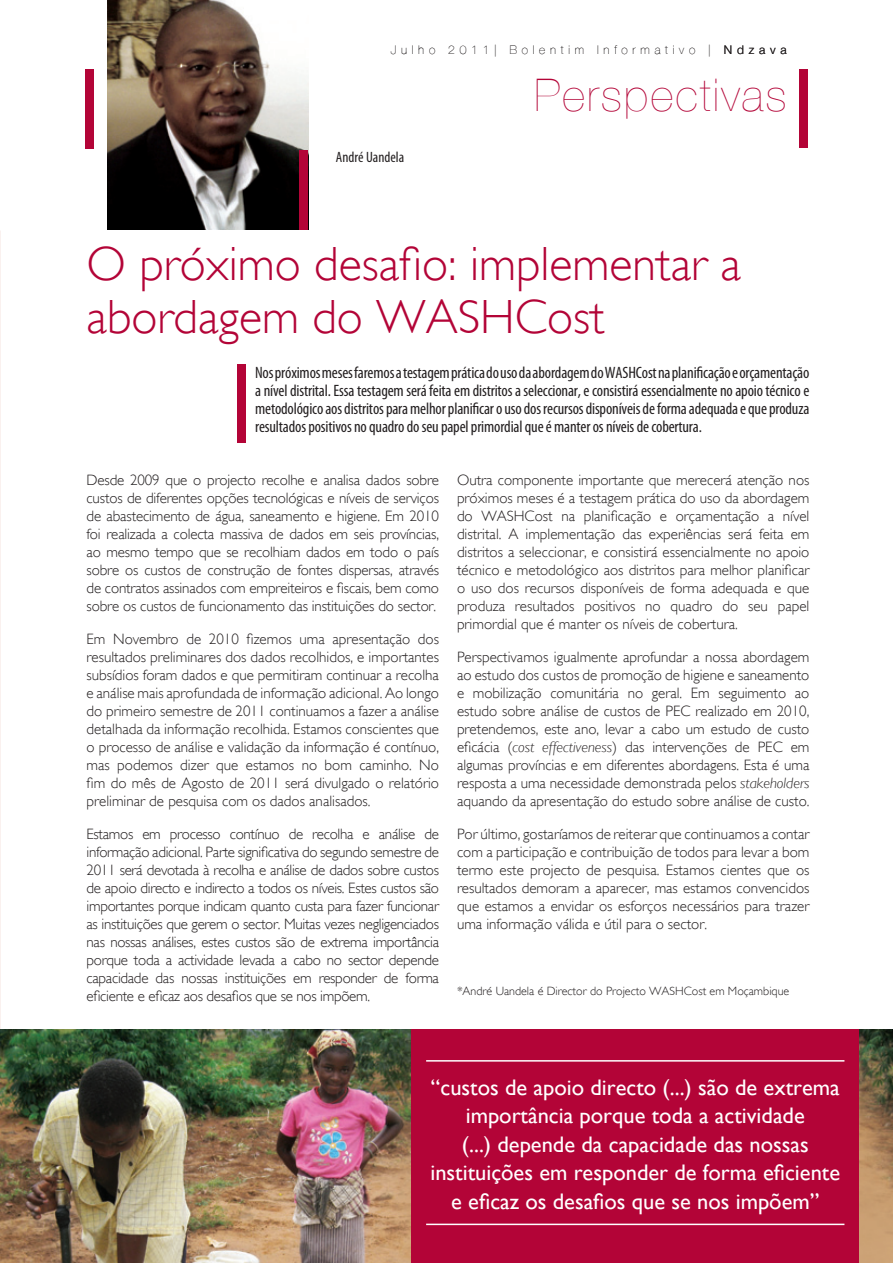
<style>
.page{position:relative;width:893px;height:1263px;background:#fff}
.page>*{position:absolute;margin:0;border:0;box-sizing:border-box;transform-origin:0 0}
.t1{font:300 48px/52.8px "Gill Sans";color:#b30437}
.t2{font:200 45px "Helvetica Neue";letter-spacing:.05em;color:#b30437}
.t3{font:22.5px/28.5px "Gill Sans";color:#fff;text-align:center}
.t4{font:condensed 16.5px/18px "Myriad Pro";letter-spacing:-.01em;color:#231f20;text-align:justify}
.t5{font:300 15px/18px "Gill Sans";color:#231f20;text-align:justify}
.t6{font:condensed 15px "Myriad Pro";color:#231f20}
.t7{font:300 12px "Gill Sans";color:#231f20}
.t8{font:200 12px "Helvetica Neue";letter-spacing:.4em;color:#231f20}
.s1{font-weight:300}
.s2{font-style:italic}
</style>
<div class="page">
<img style="left:107px;top:0;width:201px;height:230px">
<div style="left:85px;top:69px;width:9px;height:80px;background:#b30437"></div>
<div style="left:799px;top:69px;width:9px;height:79px;background:#b30437"></div>
<svg style="left:0;top:1035px;width:1px;height:228px"></svg>
<div style="left:299px;top:151px;width:9px;height:79px;background:#b30437"></div>
<div style="left:237px;top:364px;width:9px;height:79px;background:#b30437"></div>
<img style="left:1px;top:1030px;width:892px;height:233px">
<div style="left:411px;top:1030px;width:448px;height:233px;background:#b30437"></div>
<hr style="left:426px;top:1060px;width:418px;height:1px;background:#fff">
<hr style="left:426px;top:1223px;width:418px;height:2px;background:#fff">
<p class="t8" style="left:391px;top:43px;width:397px">Julho 2011| Bolentim Informativo | <span class="s1">Ndzava</span></p>
<p class="t2" style="left:534px;top:69px;width:254px">Perspectivas</p>
<p class="t6" style="left:336px;top:148px;width:70px">André Uandela</p>
<p class="t1" style="left:87px;top:238px;width:656px">O próximo desafio: implementar a abordagem do WASHCost</p>
<p class="t4" style="left:255px;top:363px;width:556px">Nos próximos meses faremos a testagem prática do uso da abordagem do WASHCost na planificação e orçamentação a nível distrital. Essa testagem será feita em distritos a seleccionar, e consistirá essencialmente no apoio técnico e metodológico aos distritos para melhor planificar o uso dos recursos disponíveis de forma adequada e que produza resultados positivos no quadro do seu papel primordial que é manter os níveis de cobertura.</p>
<p class="t5" style="left:87px;top:470px;width:354px">Desde 2009 que o projecto recolhe e analisa dados sobre custos de diferentes opções tecnológicas e níveis de serviços de abastecimento de água, saneamento e higiene. Em 2010 foi realizada a colecta massiva de dados em seis províncias, ao mesmo tempo que se recolhiam dados em todo o país sobre os custos de construção de fontes dispersas, através de contratos assinados com empreiteiros e fiscais, bem como sobre os custos de funcionamento das instituições do sector.</p>
<p class="t5" style="left:87px;top:629px;width:354px">Em Novembro de 2010 fizemos uma apresentação dos resultados preliminares dos dados recolhidos, e importantes subsídios foram dados e que permitiram continuar a recolha e análise mais aprofundada de informação adicional. Ao longo do primeiro semestre de 2011 continuamos a fazer a análise detalhada da informação recolhida. Estamos conscientes que o processo de análise e validação da informação é contínuo, mas podemos dizer que estamos no bom caminho. No fim do mês de Agosto de 2011 será divulgado o relatório preliminar de pesquisa com os dados analisados.</p>
<p class="t5" style="left:87px;top:824px;width:354px">Estamos em processo contínuo de recolha e análise de informação adicional. Parte significativa do segundo semestre de 2011 será devotada à recolha e análise de dados sobre custos de apoio directo e indirecto a todos os níveis. Estes custos são importantes porque indicam quanto custa para fazer funcionar as instituições que gerem o sector. Muitas vezes negligenciados nas nossas análises, estes custos são de extrema importância porque toda a actividade levada a cabo no sector depende capacidade das nossas instituições em responder de forma eficiente e eficaz aos desafios que se nos impõem.</p>
<p class="t5" style="left:457px;top:470px;width:354px">Outra componente importante que merecerá atenção nos próximos meses é a testagem prática do uso da abordagem do WASHCost na planificação e orçamentação a nível distrital. A implementação das experiências será feita em distritos a seleccionar, e consistirá essencialmente no apoio técnico e metodológico aos distritos para melhor planificar o uso dos recursos disponíveis de forma adequada e que produza resultados positivos no quadro do seu papel primordial que é manter os níveis de cobertura.</p>
<p class="t5" style="left:457px;top:647px;width:354px">Perspectivamos igualmente aprofundar a nossa abordagem ao estudo dos custos de promoção de higiene e saneamento e mobilização comunitária no geral. Em seguimento ao estudo sobre análise de custos de PEC realizado em 2010, pretendemos, este ano, levar a cabo um estudo de custo eficácia (<span class="s2">cost effectiveness</span>) das intervenções de PEC em algumas províncias e em diferentes abordagens. Esta é uma resposta a uma necessidade demonstrada pelos <span class="s2">stakeholders </span>aquando da apresentação do estudo sobre análise de custo.</p>
<p class="t5" style="left:457px;top:824px;width:354px">Por último, gostaríamos de reiterar que continuamos a contar com a participação e contribuição de todos para levar a bom termo este projecto de pesquisa. Estamos cientes que os resultados demoram a aparecer, mas estamos convencidos que estamos a envidar os esforços necessários para trazer uma informação válida e útil para o sector.</p>
<p class="t7" style="left:457px;top:984px;width:334px">*André Uandela é Director do Projecto WASHCost em Moçambique</p>
<p class="t3" style="left:430px;top:1072px;width:411px">“custos de apoio directo (...) são de extrema importância porque toda a actividade<br>(...) depende da capacidade das nossas instituições em responder de forma eficiente e eficaz os desafios que se nos impõem”</p>
</div>
